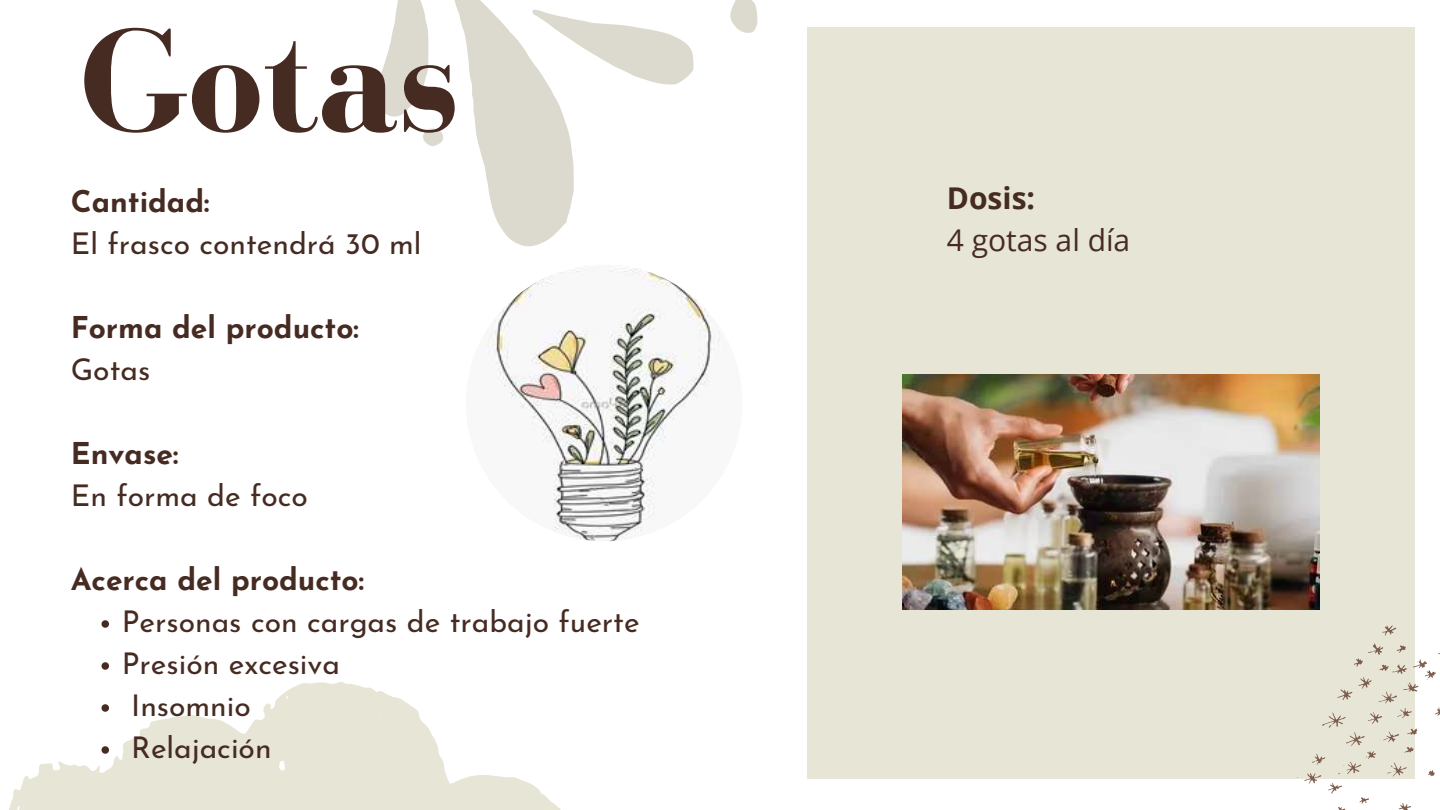
<style>
.page{position:relative;width:1440px;height:810px;background:#fff}
.page>*{position:absolute;margin:0;border:0;box-sizing:border-box;transform-origin:0 0}
.t1{font:700 150.1px "Bodoni FLF";color:#462b22}
.t2{font:30px "Josefin Sans";color:#462b22}
.t3{font:700 30px "Josefin Sans";color:#462b22}
.t4{font:30px "Open Sans";color:#462b22}
.t5{font:700 30px "Open Sans";color:#462b22}
</style>
<div class="page">
<div style="left:807px;top:27px;width:608px;height:752px;background:#e7e5d5"></div>
<img style="left:466px;top:265px;width:277px;height:276px;border-radius:50%">
<svg style="left:480px;top:150px;width:94px;height:97px;fill:#dcdace"></svg>
<svg style="left:730px;top:0;width:28px;height:33px"></svg>
<svg style="left:377px;top:0;width:317px;height:150px"></svg>
<svg style="left:9px;top:682px;width:552px;height:128px;fill:#e7e5d5"></svg>
<svg style="left:1297px;top:625px;width:143px;height:185px"></svg>
<img style="left:903px;top:375px;width:417px;height:235px">
<svg style="left:102px;top:620px;width:7px;height:8px"></svg>
<svg style="left:102px;top:662px;width:7px;height:8px"></svg>
<svg style="left:102px;top:704px;width:7px;height:8px"></svg>
<svg style="left:102px;top:746px;width:7px;height:8px"></svg>
<h1 class="t1" style="left:81px;top:0;width:378px">Gotas</h1>
<p class="t3" style="left:71px;top:189px;width:140px">Cantidad:</p>
<p class="t2" style="left:71px;top:231px;width:352px">El frasco contendrá 30 ml</p>
<p class="t3" style="left:71px;top:315px;width:290px">Forma del producto:</p>
<p class="t2" style="left:71px;top:357px;width:81px">Gotas</p>
<p class="t3" style="left:71px;top:441px;width:109px">Envase:</p>
<p class="t2" style="left:71px;top:483px;width:239px">En forma de foco</p>
<p class="t3" style="left:71px;top:567px;width:295px">Acerca del producto:</p>
<p class="t2" style="left:122px;top:609px;width:519px">Personas con cargas de trabajo fuerte</p>
<p class="t2" style="left:122px;top:651px;width:220px">Presión excesiva</p>
<p class="t2" style="left:131px;top:693px;width:121px">Insomnio</p>
<p class="t2" style="left:131px;top:735px;width:142px">Relajación</p>
<p class="t5" style="left:947px;top:177px;width:90px">Dosis:</p>
<p class="t4" style="left:947px;top:219px;width:185px">4 gotas al día</p>
</div>
